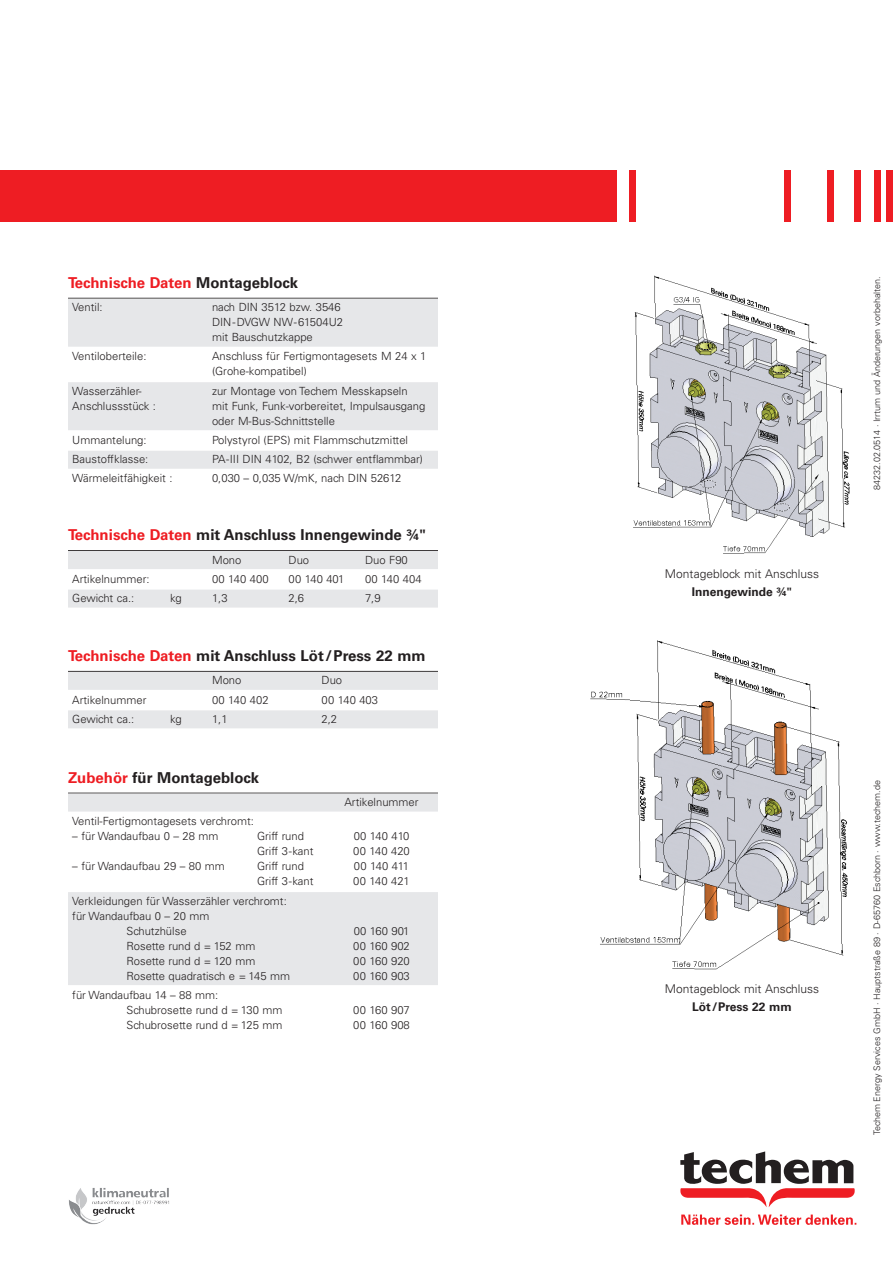
<style>
.page{position:relative;width:893px;height:1263px;background:#fff}
.page>*{position:absolute;margin:0;border:0;box-sizing:border-box;transform-origin:0 0}
.t1{font:700 15px "Univers";color:#231f20}
.t2{font:700 15px "Univers";color:#ee1d23}
.t3{font:300 12px/18px "Univers";color:#231f20;text-align:center}
.Linie{font:300 11.25px "Univers";color:#231f20}
.t4{font:300 9px "Univers";color:#231f20}
.s1{color:#231f20}
.s2{color:#ee1d23}
.s3{font-weight:700}
</style>
<div class="page">
<div style="left:887px;top:170px;width:6px;height:51px;background:#ee1d23"></div>
<div style="left:0;top:170px;width:617px;height:51px;background:#ee1d23"></div>
<div style="left:629px;top:170px;width:7px;height:51px;background:#ee1d23"></div>
<div style="left:784px;top:170px;width:7px;height:51px;background:#ee1d23"></div>
<div style="left:827px;top:170px;width:6px;height:51px;background:#ee1d23"></div>
<div style="left:855px;top:170px;width:6px;height:51px;background:#ee1d23"></div>
<div style="left:874px;top:170px;width:6px;height:51px;background:#ee1d23"></div>
<img style="left:69px;top:1188px;width:100px;height:37px">
<svg style="left:680px;top:1151px;width:175px;height:56px"></svg>
<svg style="left:681px;top:1214px;width:175px;height:11px"></svg>
<img style="left:633px;top:275px;width:217px;height:279px">
<img style="left:590px;top:640px;width:258px;height:330px">
<hr style="left:68px;top:298px;width:370px;height:1px;background:#231f20">
<div style="left:68px;top:299px;width:370px;height:18px;background:#e6e7e9"></div>
<div style="left:68px;top:314px;width:370px;height:18px;background:#e6e7e9"></div>
<div style="left:68px;top:329px;width:370px;height:18px;background:#e6e7e9"></div>
<div style="left:68px;top:382px;width:370px;height:18px;background:#e6e7e9"></div>
<div style="left:68px;top:397px;width:370px;height:18px;background:#e6e7e9"></div>
<div style="left:68px;top:412px;width:370px;height:18px;background:#e6e7e9"></div>
<div style="left:68px;top:451px;width:370px;height:18px;background:#e6e7e9"></div>
<hr style="left:68px;top:550px;width:370px;height:1px;background:#231f20">
<div style="left:68px;top:551px;width:370px;height:18px;background:#e6e7e9"></div>
<div style="left:68px;top:590px;width:370px;height:18px;background:#e6e7e9"></div>
<hr style="left:68px;top:671px;width:370px;height:1px;background:#231f20">
<div style="left:68px;top:672px;width:370px;height:18px;background:#e6e7e9"></div>
<div style="left:68px;top:710px;width:370px;height:18px;background:#e6e7e9"></div>
<div style="left:68px;top:793px;width:370px;height:18px;background:#e6e7e9"></div>
<div style="left:68px;top:892px;width:370px;height:18px;background:#e6e7e9"></div>
<div style="left:68px;top:907px;width:370px;height:18px;background:#e6e7e9"></div>
<div style="left:68px;top:922px;width:370px;height:18px;background:#e6e7e9"></div>
<div style="left:68px;top:937px;width:370px;height:18px;background:#e6e7e9"></div>
<div style="left:68px;top:952px;width:370px;height:18px;background:#e6e7e9"></div>
<div style="left:68px;top:967px;width:370px;height:18px;background:#e6e7e9"></div>
<p class="t2" style="left:68px;top:274px;width:232px">Technische Daten <span class="s1">Montageblock</span></p>
<p class="Linie" style="left:72px;top:300px;width:32px">Ventil:</p>
<p class="Linie" style="left:212px;top:300px;width:130px">nach DIN 3512 bzw. 3546</p>
<p class="Linie" style="left:212px;top:315px;width:133px">DIN-DVGW NW-61504U2</p>
<p class="Linie" style="left:212px;top:330px;width:102px">mit Bauschutzkappe</p>
<p class="Linie" style="left:72px;top:350px;width:76px">Ventiloberteile:</p>
<p class="Linie" style="left:212px;top:350px;width:216px">Anschluss für Fertigmontagesets M 24 x 1</p>
<p class="Linie" style="left:212px;top:365px;width:96px">(Grohe-kompatibel)</p>
<p class="Linie" style="left:72px;top:384px;width:71px">Wasserzähler-</p>
<p class="Linie" style="left:212px;top:384px;width:197px">zur Montage von Techem Messkapseln</p>
<p class="Linie" style="left:72px;top:399px;width:85px">Anschlussstück :</p>
<p class="Linie" style="left:212px;top:399px;width:215px">mit Funk, Funk-vorbereitet, Impulsausgang</p>
<p class="Linie" style="left:212px;top:414px;width:124px">oder M-Bus-Schnittstelle</p>
<p class="Linie" style="left:72px;top:433px;width:76px">Ummantelung:</p>
<p class="Linie" style="left:212px;top:433px;width:198px">Polystyrol (EPS) mit Flammschutzmittel</p>
<p class="Linie" style="left:72px;top:452px;width:78px">Baustoffklasse:</p>
<p class="Linie" style="left:212px;top:452px;width:212px">PA-III DIN 4102, B2 (schwer entflammbar)</p>
<p class="Linie" style="left:72px;top:472px;width:102px">Wärmeleitfähigkeit :</p>
<p class="Linie" style="left:212px;top:472px;width:191px">0,030 – 0,035 W/mK, nach DIN 52612</p>
<p class="t1" style="left:68px;top:526px;width:360px"><span class="s2">Technische Daten</span> mit Anschluss Innengewinde ¾"</p>
<p class="Linie" style="left:212px;top:553px;width:31px">Mono</p>
<p class="Linie" style="left:289px;top:553px;width:22px">Duo</p>
<p class="Linie" style="left:365px;top:553px;width:44px">Duo F90</p>
<p class="Linie" style="left:72px;top:572px;width:79px">Artikelnummer:</p>
<p class="Linie" style="left:212px;top:572px;width:58px">00 140 400</p>
<p class="Linie" style="left:289px;top:572px;width:57px">00 140 401</p>
<p class="Linie" style="left:365px;top:572px;width:58px">00 140 404</p>
<p class="Linie" style="left:72px;top:591px;width:64px">Gewicht ca.:</p>
<p class="Linie" style="left:170px;top:591px;width:13px">kg</p>
<p class="Linie" style="left:212px;top:591px;width:17px">1,3</p>
<p class="Linie" style="left:289px;top:591px;width:17px">2,6</p>
<p class="Linie" style="left:365px;top:591px;width:17px">7,9</p>
<p class="t1" style="left:68px;top:647px;width:359px"><span class="s2">Technische Daten</span> mit Anschluss Löt/Press 22 mm</p>
<p class="Linie" style="left:212px;top:673px;width:31px">Mono</p>
<p class="Linie" style="left:322px;top:673px;width:22px">Duo</p>
<p class="Linie" style="left:72px;top:693px;width:76px">Artikelnummer</p>
<p class="Linie" style="left:212px;top:693px;width:58px">00 140 402</p>
<p class="Linie" style="left:322px;top:693px;width:58px">00 140 403</p>
<p class="Linie" style="left:72px;top:712px;width:64px">Gewicht ca.:</p>
<p class="Linie" style="left:170px;top:712px;width:13px">kg</p>
<p class="Linie" style="left:212px;top:712px;width:17px">1,1</p>
<p class="Linie" style="left:322px;top:712px;width:17px">2,2</p>
<p class="t1" style="left:68px;top:768px;width:193px"><span class="s2">Zubehör</span> für Montageblock</p>
<p class="Linie" style="left:344px;top:795px;width:76px">Artikelnummer</p>
<p class="Linie" style="left:72px;top:814px;width:183px">Ventil-Fertigmontagesets verchromt:</p>
<p class="Linie" style="left:72px;top:829px;width:148px">– für Wandaufbau 0 – 28 mm</p>
<p class="Linie" style="left:257px;top:829px;width:49px">Griff rund</p>
<p class="Linie" style="left:354px;top:829px;width:57px">00 140 410</p>
<p class="Linie" style="left:257px;top:844px;width:58px">Griff 3-kant</p>
<p class="Linie" style="left:353px;top:844px;width:58px">00 140 420</p>
<p class="Linie" style="left:72px;top:859px;width:154px">– für Wandaufbau 29 – 80 mm</p>
<p class="Linie" style="left:257px;top:859px;width:49px">Griff rund</p>
<p class="Linie" style="left:354px;top:859px;width:57px">00 140 411</p>
<p class="Linie" style="left:257px;top:874px;width:58px">Griff 3-kant</p>
<p class="Linie" style="left:353px;top:874px;width:58px">00 140 421</p>
<p class="Linie" style="left:72px;top:894px;width:216px">Verkleidungen für Wasserzähler verchromt:</p>
<p class="Linie" style="left:72px;top:909px;width:139px">für Wandaufbau 0 – 20 mm</p>
<p class="Linie" style="left:127px;top:924px;width:62px">Schutzhülse</p>
<p class="Linie" style="left:354px;top:924px;width:57px">00 160 901</p>
<p class="Linie" style="left:127px;top:939px;width:130px">Rosette rund d = 152 mm</p>
<p class="Linie" style="left:353px;top:939px;width:58px">00 160 902</p>
<p class="Linie" style="left:127px;top:954px;width:130px">Rosette rund d = 120 mm</p>
<p class="Linie" style="left:353px;top:954px;width:58px">00 160 920</p>
<p class="Linie" style="left:127px;top:969px;width:165px">Rosette quadratisch e = 145 mm</p>
<p class="Linie" style="left:353px;top:969px;width:58px">00 160 903</p>
<p class="Linie" style="left:72px;top:988px;width:148px">für Wandaufbau 14 – 88 mm:</p>
<p class="Linie" style="left:127px;top:1003px;width:157px">Schubrosette rund d = 130 mm</p>
<p class="Linie" style="left:353px;top:1003px;width:58px">00 160 907</p>
<p class="Linie" style="left:127px;top:1018px;width:157px">Schubrosette rund d = 125 mm</p>
<p class="Linie" style="left:353px;top:1018px;width:58px">00 160 908</p>
<p class="t3" style="left:665px;top:565px;width:156px">Montageblock mit Anschluss<br><span class="s3">Innengewinde ¾"</span></p>
<p class="t4" style="left:871px;top:490px;width:215px;rotate:-90deg">84232.02.0514 · Irrtum und Änderungen vorbehalten.</p>
<p class="t3" style="left:665px;top:980px;width:156px">Montageblock mit Anschluss<br><span class="s3">Löt/Press 22 mm</span></p>
<p class="t4" style="left:871px;top:1135px;width:356px;rotate:-90deg">Techem Energy Services GmbH · Hauptstraße 89 · D-65760 Eschborn · www.techem.de</p>
</div>
